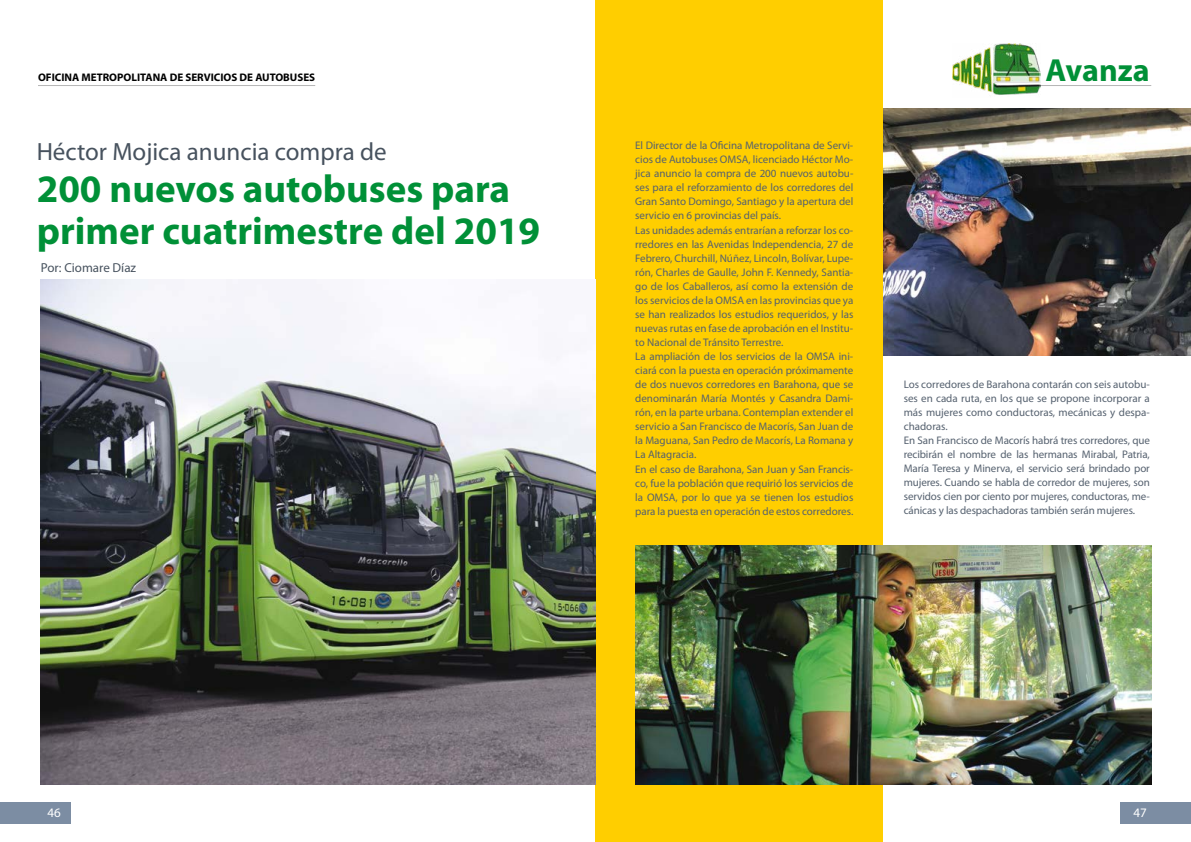
<style>
.page{position:relative;width:1191px;height:842px;background:#fff}
.page>*{position:absolute;margin:0;border:0;box-sizing:border-box;transform-origin:0 0}
.t1{font:700 39px/42px "Myriad Pro";color:#009037}
.t2{font:700 32px "Myriad Pro";color:#009037}
.t3{font:25px "Myriad Pro";color:#47525e}
.t4{font:13px "Myriad Pro";color:#47525e}
.t5{font:13px "Myriad Pro";color:#fff}
.t6{font:11px/14.1px "Myriad Pro";color:#55616f}
.t7{font:700 11px "Myriad Pro";color:#000}
</style>
<div class="page">
<div style="left:595px;top:0;width:288px;height:842px;background:#ffce00"></div>
<img style="left:883px;top:108px;width:308px;height:247px">
<img style="left:635px;top:545px;width:516px;height:239px">
<img style="left:40px;top:280px;width:555px;height:504px">
<hr style="left:38px;top:85px;width:277px;height:1px;background:#000">
<div style="left:0;top:802px;width:71px;height:21px;background:#7c8da3"></div>
<div style="left:1120px;top:802px;width:71px;height:21px;background:#7c8da3"></div>
<hr style="left:1038px;top:85px;width:113px;height:1px;background:#000">
<img style="left:952px;top:44px;width:88px;height:51px">
<p class="t7" style="left:38px;top:70px;width:279px">OFICINA METROPOLITANA DE SERVICIOS DE AUTOBUSES</p>
<h3 class="t3" style="left:37px;top:136px;width:351px">Héctor Mojica anuncia compra de</h3>
<h1 class="t1" style="left:37px;top:166px;width:505px">200 nuevos autobuses para primer cuatrimestre del 2019</h1>
<p class="t4" style="left:41px;top:260px;width:97px">Por: Ciomare Díaz</p>
<p class="t6" style="left:635px;top:138px;width:220px">El Director de la Oficina Metropolitana de Servi&shy;cios de Autobuses OMSA, licenciado Héctor Mo&shy;jica anuncio la compra de 200 nuevos autobu&shy;ses para el reforzamiento de los corredores del Gran Santo Domingo, Santiago y la apertura del servicio en 6 provincias del país.<br>Las unidades además entrarían a reforzar los co&shy;rredores en las Avenidas Independencia, 27 de Febrero, Churchill, Núñez, Lincoln, Bolívar, Lupe&shy;rón, Charles de Gaulle, John F. Kennedy, Santia&shy;go de los Caballeros, así como la extensión de los servicios de la OMSA en las provincias que ya se han realizados los estudios requeridos, y las nuevas rutas en fase de aprobación en el Institu&shy;to Nacional de Tránsito Terrestre.<br>La ampliación de los servicios de la OMSA ini&shy;ciará con la puesta en operación próximamente de dos nuevos corredores en Barahona, que se denominarán María Montés y Casandra Dami&shy;rón, en la parte urbana. Contemplan extender el servicio a San Francisco de Macorís, San Juan de la Maguana, San Pedro de Macorís, La Romana y La Altagracia.<br>En el caso de Barahona, San Juan y San Francis&shy;co, fue la población que requirió los servicios de la OMSA, por lo que ya se tienen los estudios para la puesta en operación de estos corredores.</p>
<h2 class="t2" style="left:1045px;top:49px;width:106px">Avanza</h2>
<p class="t6" style="left:903px;top:377px;width:248px">Los corredores de Barahona contarán con seis autobu&shy;ses en cada ruta, en los que se propone incorporar a más mujeres como conductoras, mecánicas y despa&shy;chadoras.<br>En San Francisco de Macorís habrá tres corredores, que recibirán el nombre de las hermanas Mirabal, Patria, María Teresa y Minerva, el servicio será brindado por mujeres. Cuando se habla de corredor de mujeres, son servidos cien por ciento por mujeres, conductoras, me&shy;cánicas y las despachadoras también serán mujeres.</p>
<p class="t5" style="left:47px;top:804px;width:15px">46</p>
<p class="t5" style="left:1133px;top:804px;width:15px">47</p>
</div>
